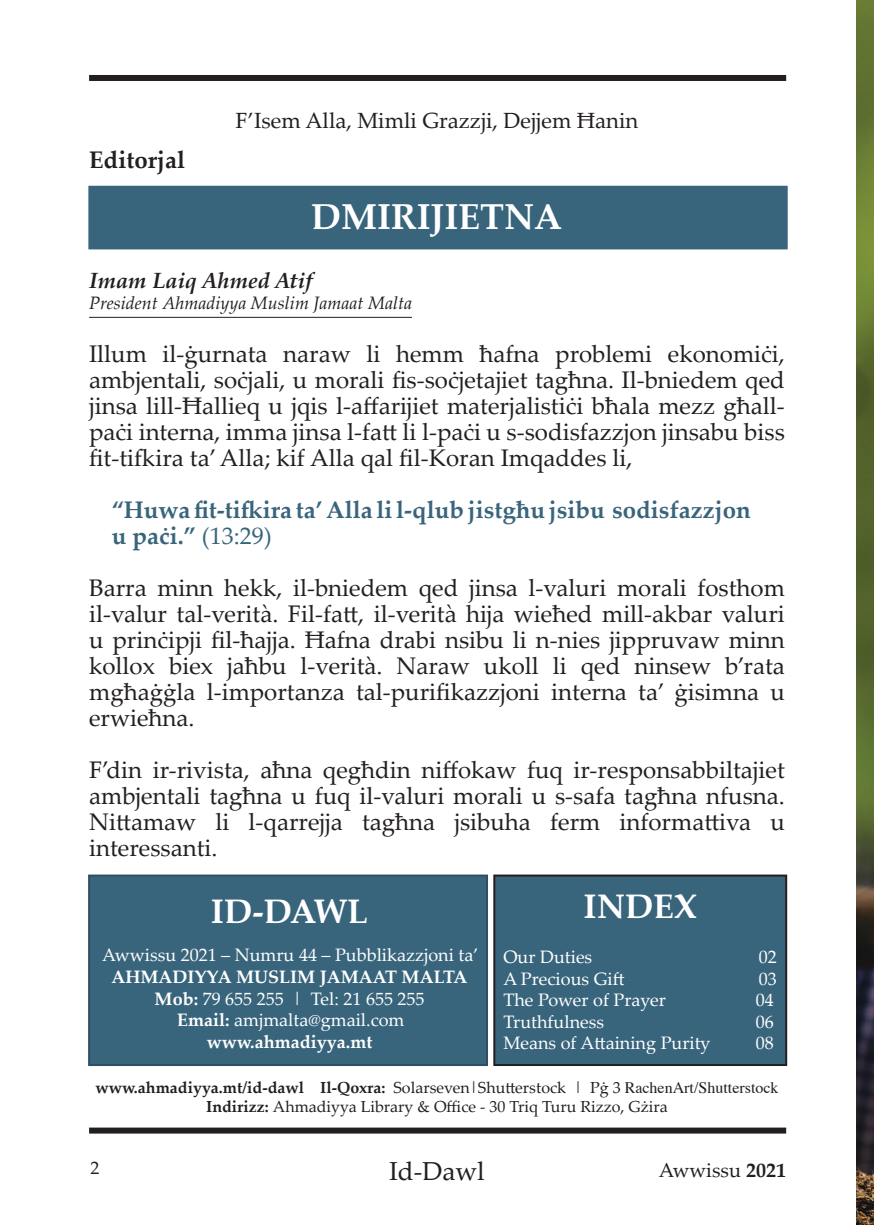
<style>
.page{position:relative;width:874px;height:1225px;background:#fff}
.page>*{position:absolute;margin:0;border:0;box-sizing:border-box;transform-origin:0 0}
.t1{font:700 36px "Palatino Linotype";color:#fff}
.t2{font:700 34px "Palatino Linotype";color:#fff}
.t3{font:26px "Palatino Linotype";color:#231f20}
.t4{font:24px/26px "Palatino Linotype";color:#231f20;text-align:justify}
.t5{font:700 24px/26px "Palatino Linotype";color:#39657c}
.t6{font:700 24px "Palatino Linotype";color:#231f20}
.t7{font:22px "Palatino Linotype";color:#231f20}
.t8{font:italic 700 22px "Palatino Linotype";color:#231f20}
.t9{font:20px "Palatino Linotype";color:#231f20}
.t10{font:18px "Palatino Linotype";color:#fff}
.t11{font:700 18px/21.6px "Palatino Linotype";color:#fff;text-align:center}
.t12{font:italic 18px "Palatino Linotype";color:#231f20}
.t13{font:18px "Palatino Linotype";color:#231f20}
.t14{font:16px/19.2px "Palatino Linotype";color:#231f20;text-align:center}
.s1{font-weight:400}
.s2{font-weight:700}
.s3{font-family:"Times"}
</style>
<div class="page">
<img style="left:856px;top:0;width:17px;height:1225px">
<div style="left:89px;top:75px;width:696px;height:6px;background:#231f20"></div>
<div style="left:89px;top:1127px;width:696px;height:6px;background:#231f20"></div>
<div style="left:88px;top:186px;width:699px;height:63px;background:#39657c"></div>
<div style="left:88px;top:874px;width:400px;height:192px;background:#39657c;border:2px solid #304e62"></div>
<div style="left:494px;top:875px;width:291px;height:190px;background:#39657c"></div>
<div style="left:493px;top:874px;width:293px;height:192px;border:2px solid #231f20"></div>
<hr style="left:89px;top:317px;width:323px;height:1px;background:#231f20">
<p class="t6" style="left:89px;top:143px;width:97px">Editorjal</p>
<p class="t7" style="left:235px;top:104px;width:404px">F’Isem Alla, Mimli Grazzji, Dejjem Ħanin</p>
<h1 class="t1" style="left:311px;top:191px;width:252px">DMIRIJIETNA</h1>
<p class="t8" style="left:89px;top:264px;width:225px">Imam Laiq Ahmed Atif</p>
<p class="t12" style="left:89px;top:290px;width:324px">President Ahmadiyya Muslim Jamaat Malta</p>
<p class="t4" style="left:89px;top:339px;width:697px">Illum il-ġurnata naraw li hemm ħafna problemi ekonomiċi, ambjentali, soċjali, u morali fis-soċjetajiet tagħna. Il-bniedem qed jinsa lill-Ħallieq u jqis l-affarijiet materjalistiċi bħala mezz għall&shy;paċi interna, imma jinsa l-fatt li l-paċi u s-sodisfazzjon jinsabu biss fit-tifkira ta’ Alla; kif Alla qal fil-Koran Imqaddes li,</p>
<p class="t5" style="left:112px;top:495px;width:640px">“Huwa fit-tifkira ta’ Alla li l-qlub jistgħu jsibu sodisfazzjon u paċi.” <span class="s1">(13:29)</span></p>
<p class="t4" style="left:89px;top:573px;width:697px">Barra minn hekk, il-bniedem qed jinsa l-valuri morali fosthom il-valur tal-verità. Fil-fatt, il-verità hija wieħed mill-akbar valuri u prinċipji fil-ħajja. Ħafna drabi nsibu li n-nies jippruvaw minn kollox biex jaħbu l-verità. Naraw ukoll li qed ninsew b’rata mgħaġġla l-importanza tal-purifikazzjoni interna ta’ ġisimna u erwieħna.</p>
<p class="t4" style="left:89px;top:755px;width:697px">F’din ir-rivista, aħna qegħdin niffokaw fuq ir-responsabbiltajiet ambjentali tagħna u fuq il-valuri morali u s-safa tagħna nfusna.<br>Nittamaw li l-qarrejja tagħna jsibuha ferm informattiva u interessanti.</p>
<h2 class="t2" style="left:211px;top:887px;width:159px">ID-DAWL</h2>
<p class="t10" style="left:102px;top:942px;width:378px">Awwissu 2021 – Numru 44 – Pubblikazzjoni ta’</p>
<p class="t11" style="left:111px;top:965px;width:357px">AHMADIYYA MUSLIM JAMAAT MALTA<br>Mob: <span class="s1">79 655 255 | Tel: 21 655 255<br></span>Email: <span class="s1">amjmalta@gmail.com </span>www.ahmadiyya.mt</p>
<h2 class="t2" style="left:583px;top:882px;width:40px">Inde</h2>
<h2 class="t2" style="left:673px;top:882px;width:24px">x</h2>
<p class="t10" style="left:503px;top:944px;width:90px">Our Duties</p>
<p class="t10" style="left:758px;top:944px;width:19px">02</p>
<p class="t10" style="left:503px;top:965px;width:122px">A Precious Gift</p>
<p class="t10" style="left:758px;top:965px;width:19px">03</p>
<p class="t10" style="left:503px;top:987px;width:164px">The Power of Prayer</p>
<p class="t10" style="left:755px;top:987px;width:19px">04</p>
<p class="t10" style="left:503px;top:1009px;width:102px">Truthfulness</p>
<p class="t10" style="left:755px;top:1009px;width:19px">06</p>
<p class="t10" style="left:503px;top:1030px;width:208px">Means of Attaining Purity</p>
<p class="t10" style="left:755px;top:1030px;width:19px">08</p>
<p class="t14" style="left:95px;top:1077px;width:684px"><span class="s2">www.ahmadiyya.mt/id-dawl Il-Qoxra:</span> Solarseven|Shutterstock | Pġ 3 <span class="s3">RachenArt/Shutterstock<br></span><span class="s2">Indirizz:</span> Ahmadiyya Library &amp; Office - 30 Triq Turu Rizzo, Gżira</p>
<p class="t13" style="left:90px;top:1155px;width:10px">2</p>
<p class="t3" style="left:389px;top:1152px;width:97px">Id-Dawl</p>
<p class="t9" style="left:658px;top:1156px;width:129px">Awwissu <span class="s2">2021</span></p>
</div>
